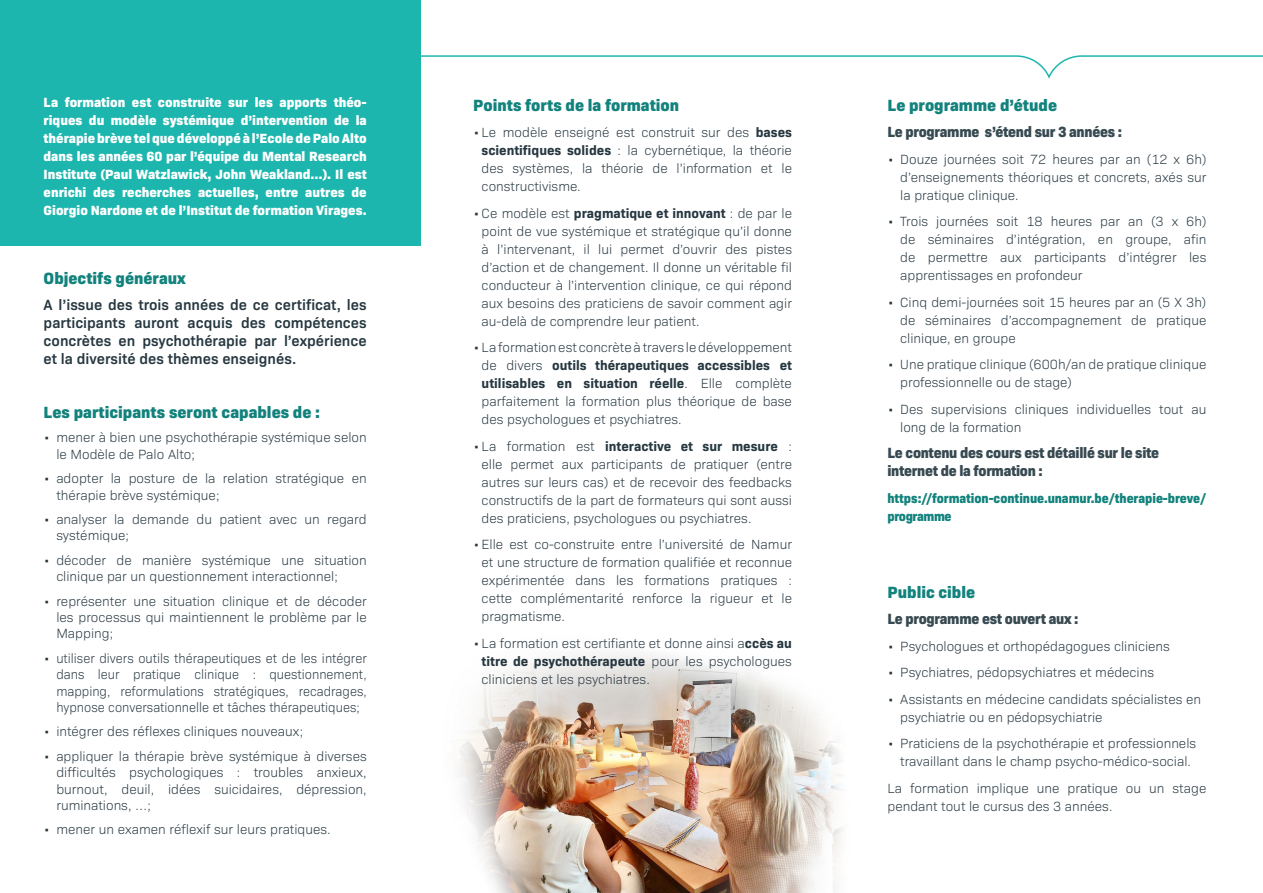
<style>
.page{position:relative;width:1263px;height:893px;background:#fff}
.page>*{position:absolute;margin:0;border:0;box-sizing:border-box;transform-origin:0 0}
.t1{font:800 16.5px "Bio Sans";color:#12827c}
.t2{font:600 15px/18px "Bio Sans";color:#263740;text-align:justify}
.t3{font:800 15px/18px "Bio Sans";letter-spacing:-.02em;color:#374951;scale:.96 1}
.t4{font:300 13.5px/18px "Bio Sans";color:#263740;text-align:justify}
.t5{font:800 13.5px/18px "Bio Sans";color:#fff;text-align:justify}
.t6{font:800 13.5px/18px "Bio Sans";letter-spacing:-.005em;color:#12827c;scale:.94 1}
.s1{font-weight:700}
</style>
<div class="page">
<div style="left:0;top:0;width:421px;height:245px;background:#1db6ae"></div>
<img style="left:458px;top:653px;width:384px;height:240px">
<svg style="left:421px;top:55px;width:842px;height:24px"></svg>
<p class="t5" style="left:44px;top:92px;width:325px">La formation est construite sur les apports théo&shy;riques du modèle systémique d’intervention de la thérapie brève tel que développé à l’Ecole de Palo Alto dans les années 60 par l’équipe du Mental Research Institute (Paul Watzlawick, John Weakland…). Il est enrichi des recherches actuelles, entre autres de Giorgio Nardone et de l’Institut de formation Virages.</p>
<p class="t1" style="left:44px;top:265px;width:144px">Objectifs généraux</p>
<p class="t2" style="left:44px;top:295px;width:325px">A l’issue des trois années de ce certificat, les participants auront acquis des compétences concrètes en psychothérapie par l’expérience et la diversité des thèmes enseignés.</p>
<p class="t1" style="left:44px;top:399px;width:278px">Les participants seront capables de :</p>
<p class="t4" style="left:56px;top:429px;width:312px;line-height:16.2px;text-indent:-13px">• mener à bien une psychothérapie systémique selon le Modèle de Palo Alto;</p>
<p class="t4" style="left:56px;top:469px;width:312px;line-height:16.2px;text-indent:-13px">• adopter la posture de la relation stratégique en thérapie brève systémique;</p>
<p class="t4" style="left:56px;top:510px;width:312px;line-height:16.2px;text-indent:-13px">• analyser la demande du patient avec un regard systémique;</p>
<p class="t4" style="left:56px;top:551px;width:312px;line-height:16.2px;text-indent:-13px">• décoder de manière systémique une situation clinique par un questionnement interactionnel;</p>
<p class="t4" style="left:56px;top:592px;width:312px;line-height:16.2px;text-indent:-13px">• représenter une situation clinique et de décoder les processus qui maintiennent le problème par le Mapping;</p>
<p class="t4" style="left:56px;top:649px;width:312px;line-height:16.2px;text-indent:-13px">• utiliser divers outils thérapeutiques et de les intégrer dans leur pratique clinique : questionnement, mapping, reformulations stratégiques, recadrages, hypnose conversationnelle et tâches thérapeutiques;</p>
<p class="t4" style="left:44px;top:722px;width:261px">• intégrer des réflexes cliniques nouveaux;</p>
<p class="t4" style="left:56px;top:747px;width:312px;line-height:16.2px;text-indent:-13px">• appliquer la thérapie brève systémique à diverses difficultés psychologiques : troubles anxieux, burnout, deuil, idées suicidaires, dépression, ruminations, …;</p>
<p class="t4" style="left:44px;top:820px;width:289px">• mener un examen réflexif sur leurs pratiques.</p>
<p class="t1" style="left:473px;top:92px;width:208px">Points forts de la formation</p>
<p class="t4" style="left:482px;top:122px;width:312px;text-indent:-9px">• Le modèle enseigné est construit sur des <span class="s1">bases scientifiques solides</span> : la cybernétique, la théorie des systèmes, la théorie de l’information et le constructivisme.</p>
<p class="t4" style="left:482px;top:203px;width:312px;text-indent:-9px">•Ce modèle est <span class="s1">pragmatique et innovant</span> : de par le point de vue systémique et stratégique qu’il donne à l’intervenant, il lui permet d’ouvrir des pistes d’action et de changement. Il donne un véritable fil conducteur à l’intervention clinique, ce qui répond aux besoins des praticiens de savoir comment agir au-delà de comprendre leur patient.</p>
<p class="t4" style="left:482px;top:337px;width:312px;text-indent:-9px">• La formation est concrète à travers le développement de divers <span class="s1">outils thérapeutiques accessibles et utilisables en situation réelle</span>. Elle complète parfaitement la formation plus théorique de base des psychologues et psychiatres.</p>
<p class="t4" style="left:482px;top:436px;width:312px;text-indent:-9px">• La formation est <span class="s1">interactive et sur mesure</span> : elle permet aux participants de pratiquer (entre autres sur leurs cas) et de recevoir des feedbacks constructifs de la part de formateurs qui sont aussi des praticiens, psychologues ou psychiatres.</p>
<p class="t4" style="left:482px;top:534px;width:312px;text-indent:-9px">•Elle est co-construite entre l’université de Namur et une structure de formation qualifiée et reconnue expérimentée dans les formations pratiques : cette complémentarité renforce la rigueur et le pragmatisme.</p>
<p class="t4" style="left:482px;top:633px;width:312px;text-indent:-9px">• La formation est certifiante et donne ainsi a<span class="s1">ccès au titre de psychothérapeute</span> pour les psychologues cliniciens et les psychiatres.</p>
<p class="t1" style="left:887px;top:92px;width:171px">Le programme d’étude</p>
<p class="t3" style="left:887px;top:122px;width:246px">Le programme s’étend sur 3 années :</p>
<p class="t4" style="left:900px;top:149px;width:308px;text-indent:-13px">• Douze journées soit 72 heures par an (12 x 6h) d’enseignements théoriques et concrets, axés sur la pratique clinique.</p>
<p class="t4" style="left:900px;top:211px;width:308px;text-indent:-13px">• Trois journées soit 18 heures par an (3 x 6h) de séminaires d’intégration, en groupe, afin de permettre aux participants d’intégrer les apprentissages en profondeur</p>
<p class="t4" style="left:900px;top:292px;width:308px;text-indent:-13px">• Cinq demi-journées soit 15 heures par an (5 X 3h) de séminaires d’accompagnement de pratique clinique, en groupe</p>
<p class="t4" style="left:900px;top:354px;width:308px;text-indent:-13px">• Une pratique clinique (600h/an de pratique clinique professionnelle ou de stage)</p>
<p class="t4" style="left:900px;top:399px;width:308px;text-indent:-13px">• Des supervisions cliniques individuelles tout au long de la formation</p>
<p class="t3" style="left:887px;top:443px;width:285px">Le contenu des cours est détaillé sur le site internet de la formation :</p>
<p class="t6" style="left:887px;top:488px;width:341px">https://formation-continue.unamur.be/therapie-breve/ programme</p>
<p class="t1" style="left:887px;top:579px;width:89px">Public cible</p>
<p class="t3" style="left:887px;top:609px;width:201px">Le programme est ouvert aux :</p>
<p class="t4" style="left:887px;top:636px;width:284px">• Psychologues et orthopédagogues cliniciens</p>
<p class="t4" style="left:887px;top:662px;width:268px">• Psychiatres, pédopsychiatres et médecins</p>
<p class="t4" style="left:900px;top:689px;width:302px;text-indent:-13px">• Assistants en médecine candidats spécialistes en psychiatrie ou en pédopsychiatrie</p>
<p class="t4" style="left:887px;top:733px;width:310px;text-align:center">• Praticiens de la psychothérapie et professionnels travaillant dans le champ psycho-médico-social.</p>
<p class="t4" style="left:887px;top:778px;width:320px">La formation implique une pratique ou un stage pendant tout le cursus des 3 années.</p>
</div>
